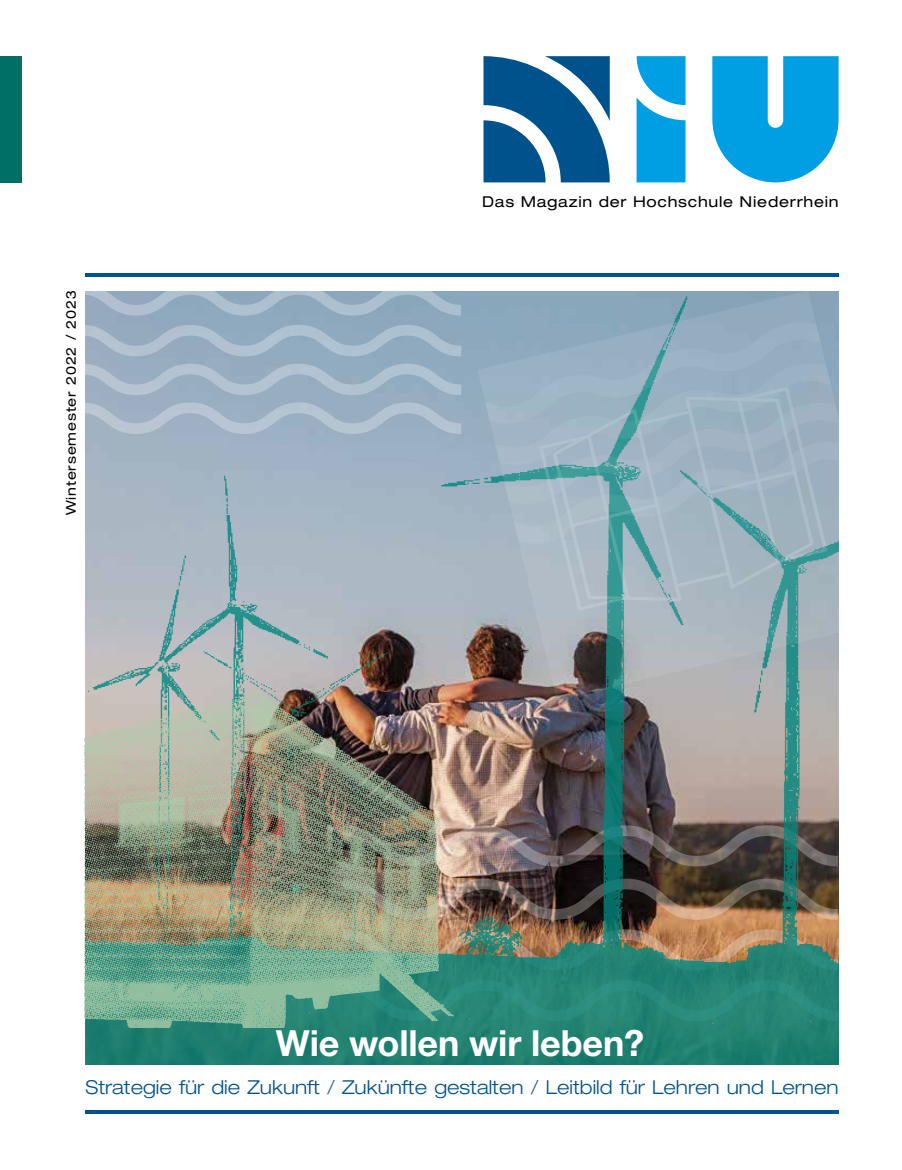
<style>
.page{position:relative;width:902px;height:1170px;background:#fff}
.page>*{position:absolute;margin:0;border:0;box-sizing:border-box;transform-origin:0 0}
.t1{font:700 36px "Helvetica Neue CE";letter-spacing:-.005em;color:#fff}
.t2{font:300 expanded 19.2px "Helvetica Neue LT Std";color:#00528d}
.t3{font:expanded 15px "Helvetica Neue";letter-spacing:.05em;color:#000}
.t4{font:expanded 13.5px "Helvetica Neue";letter-spacing:.06em;color:#000}
</style>
<div class="page">
<hr style="left:85px;top:273px;width:753px;height:3px;background:#00528d">
<svg style="left:483px;top:56px;width:126px;height:126px"></svg>
<svg style="left:636px;top:56px;width:49px;height:126px;background:#29aee7"></svg>
<svg style="left:712px;top:56px;width:126px;height:126px"></svg>
<hr style="left:85px;top:1110px;width:753px;height:3px;background:#00528d">
<div style="left:0;top:56px;width:22px;height:126px;background:#006f64"></div>
<img style="left:86px;top:291px;width:752px;height:773px">
<img style="left:85px;top:685px;width:369px;height:341px">
<svg style="left:477px;top:291px;width:362px;height:409px;background:#929ea5"></svg>
<svg style="left:477px;top:309px;width:362px;height:41px;background:#8ea9bd"></svg>
<svg style="left:477px;top:350px;width:362px;height:39px;background:#95afc2"></svg>
<svg style="left:477px;top:389px;width:362px;height:123px;background:#9cb2c3"></svg>
<svg style="left:484px;top:429px;width:355px;height:122px;background:#9db3c1"></svg>
<svg style="left:539px;top:387px;width:288px;height:223px;background:#98b3bf"></svg>
<p class="t4" style="left:63px;top:515px;width:226px;rotate:-90deg">Wintersemester 2022 / 2023</p>
<p class="t3" style="left:482px;top:192px;width:358px">Das Magazin der Hochschule Niederrhein</p>
<h1 class="t1" style="left:276px;top:1020px;width:370px">Wie wollen wir leben?</h1>
<p class="t2" style="left:85px;top:1075px;width:754px">Strategie für die Zukunft / Zukünfte gestalten / Leitbild für Lehren und Lernen</p>
</div>
